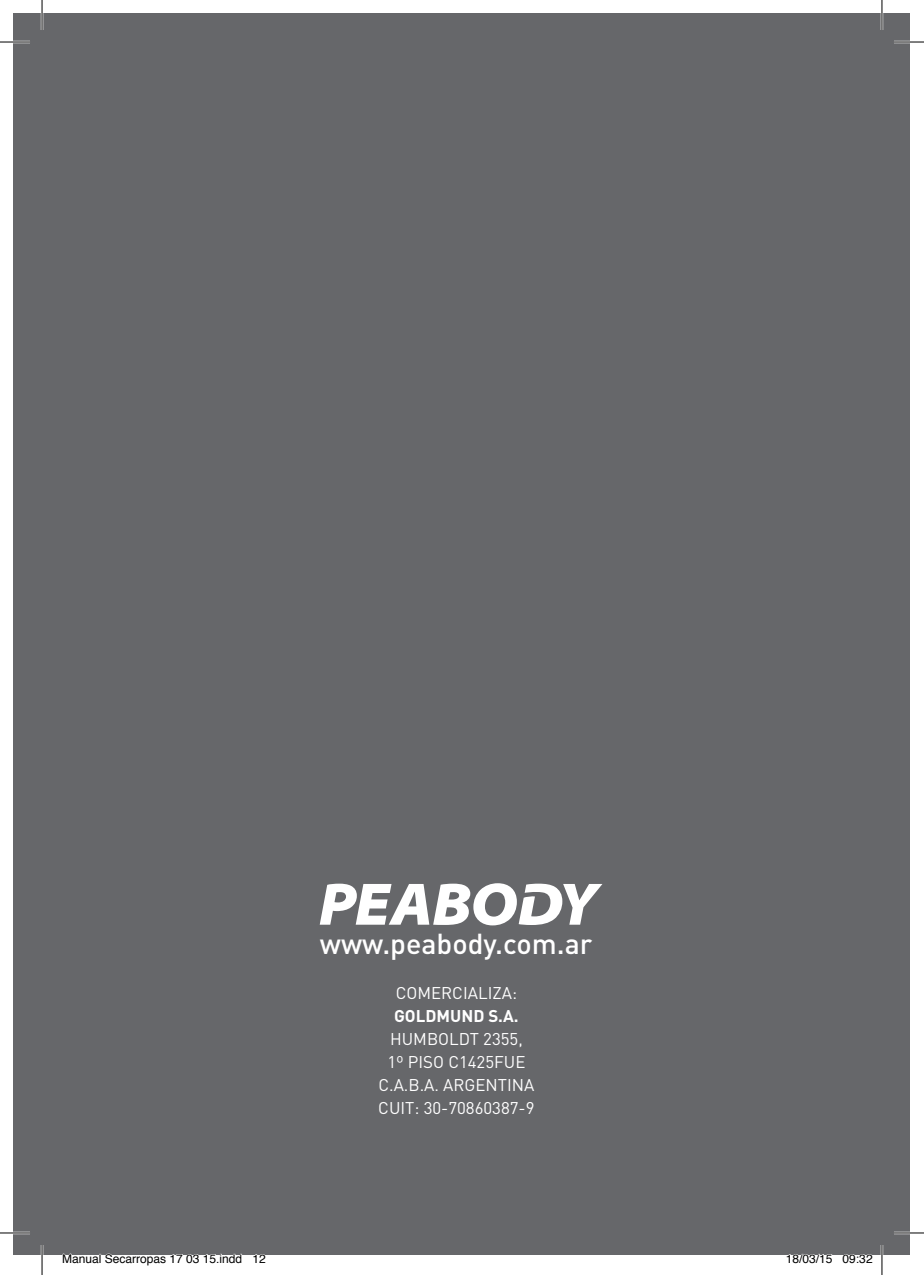
<style>
.page{position:relative;width:924px;height:1275px;background:#fff}
.page>*{position:absolute;margin:0;border:0;box-sizing:border-box;transform-origin:0 0}
.t1{font:500 28.6px "DIN Pro";color:#fff}
.t2{font:16.8px/23px "DIN Pro";color:#fff;text-align:center}
.t3{font:700 16.8px "DIN Pro";color:#fff}
.t4{font:12px "Helvetica";color:#000}
</style>
<div class="page">
<div style="left:14px;top:14px;width:895px;height:1241px;background:#66676a"></div>
<svg style="left:319px;top:883px;width:283px;height:42px"></svg>
<hr style="left:0;top:41px;width:30px;height:2px;background:#fff">
<hr style="left:893px;top:41px;width:30px;height:2px;background:#fff">
<hr style="left:0;top:1231px;width:30px;height:3px;background:#fff">
<hr style="left:893px;top:1231px;width:30px;height:3px;background:#fff">
<hr style="left:41px;top:0;width:2px;height:30px;background:#fff">
<hr style="left:41px;top:1245px;width:2px;height:30px;background:#fff">
<hr style="left:880px;top:0;width:2px;height:30px;background:#fff">
<hr style="left:880px;top:1245px;width:2px;height:30px;background:#fff">
<hr style="left:0;top:42px;width:30px;height:1px;background:#000">
<hr style="left:893px;top:42px;width:30px;height:1px;background:#000">
<hr style="left:0;top:1232px;width:30px;height:1px;background:#000">
<hr style="left:893px;top:1232px;width:30px;height:1px;background:#000">
<hr style="left:42px;top:0;width:1px;height:30px;background:#000">
<hr style="left:42px;top:1245px;width:1px;height:30px;background:#000">
<hr style="left:881px;top:0;width:1px;height:30px;background:#000">
<hr style="left:881px;top:1245px;width:1px;height:30px;background:#000">
<svg style="left:62px;top:1253px;width:180px;height:2px"></svg>
<svg style="left:788px;top:1253px;width:44px;height:2px"></svg>
<svg style="left:844px;top:1254px;width:28px;height:1px"></svg>
<h1 class="t1" style="left:320px;top:924px;width:274px">www.peabody.com.ar</h1>
<p class="t2" style="left:395px;top:980px;width:123px">COMERCIALIZA:</p>
<p class="t3" style="left:394px;top:1004px;width:126px">GOLDMUND S.A.</p>
<p class="t2" style="left:378px;top:1026px;width:158px">HUMBOLDT 2355,<br>1º PISO C1425FUE<br>C.A.B.A. ARGENTINA<br>CUIT: 30-70860387-9</p>
<p class="t4" style="left:62px;top:1249px;width:205px">Manual Secarropas 17 03 15.indd 12</p>
<p class="t4" style="left:785px;top:1249px;width:88px">18/03/15 09:32</p>
</div>
